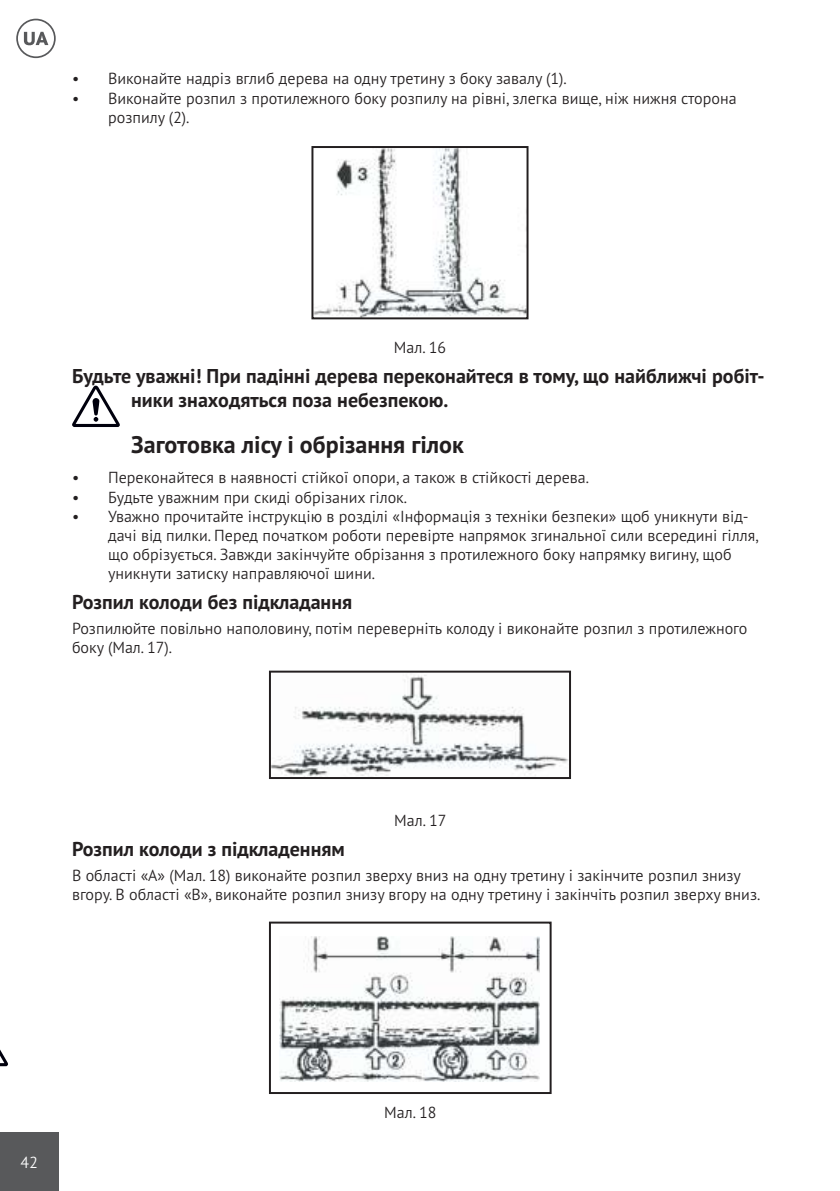
<style>
.page{position:relative;width:840px;height:1191px;background:#fff}
.page>*{position:absolute;margin:0;border:0;box-sizing:border-box;transform-origin:0 0}
.t1{font:700 24px "PT Sans Pro";color:#231f20}
.t2{font:700 20px/24px "PT Sans Pro";color:#231f20}
.t3{font:300 16px/19.2px "PT Sans Pro";color:#231f20}
.t4{font:300 16px "PT Sans Pro";color:#fff}
</style>
<div class="page">
<svg style="left:72px;top:385px;width:48px;height:42px"></svg>
<svg style="left:0;top:1049px;width:8px;height:17px"></svg>
<img style="left:314px;top:149px;width:211px;height:167px">
<div style="left:311px;top:146px;width:217px;height:173px;border:2px solid #231f20"></div>
<img style="left:272px;top:673px;width:295px;height:103px">
<div style="left:269px;top:670px;width:301px;height:109px;border:2px solid #231f20"></div>
<img style="left:279px;top:936px;width:260px;height:145px">
<div style="left:269px;top:921px;width:282px;height:173px;border:2px solid #231f20"></div>
<div style="left:0;top:1133px;width:58px;height:58px;background:#58595b"></div>
<svg style="left:16px;top:19px;width:40px;height:39px"></svg>
<p class="t3" style="left:72px;top:71px;width:496px">• Виконайте надріз вглиб дерева на одну третину з боку завалу (1).</p>
<p class="t3" style="left:108px;top:90px;width:629px;text-indent:-36px">• Виконайте розпил з протилежного боку розпилу на рівні, злегка вище, ніж нижня сторона розпилу (2).</p>
<p class="t3" style="left:393px;top:339px;width:54px">Мал. 16</p>
<p class="t2" style="left:131px;top:364px;width:634px;text-indent:-59px">Будьте уважні! При падінні дерева переконайтеся в тому, що найближчі робіт&shy;ники знаходяться поза небезпекою.</p>
<h1 class="t1" style="left:131px;top:432px;width:334px">Заготовка лісу і обрізання гілок</h1>
<p class="t3" style="left:72px;top:469px;width:518px">• Переконайтеся в наявності стійкої опори, а також в стійкості дерева.</p>
<p class="t3" style="left:72px;top:489px;width:336px">• Будьте уважним при скиді обрізаних гілок.</p>
<p class="t3" style="left:108px;top:508px;width:652px;text-indent:-36px">• Уважно прочитайте інструкцію в розділі «Інформація з техніки безпеки» щоб уникнути від&shy;дачі від пилки. Перед початком роботи перевірте напрямок згинальної сили всередині гілля, що обрізується. Завжди закінчуйте обрізання з протилежного боку напрямку вигину, щоб уникнути затиску направляючої шини.</p>
<p class="t2" style="left:72px;top:590px;width:281px">розпил колоди без підкладання</p>
<p class="t3" style="left:72px;top:619px;width:676px">Розпилюйте повільно наполовину, потім переверніть колоду і виконайте розпил з протилежного боку (Мал. 17).</p>
<p class="t3" style="left:394px;top:811px;width:54px">Мал. 17</p>
<p class="t2" style="left:72px;top:837px;width:274px">розпил колоди з підкладенням</p>
<p class="t3" style="left:72px;top:866px;width:689px">В області «А» (Мал. 18) виконайте розпил зверху вниз на одну третину і закінчите розпил знизу вгору. В області «В», виконайте розпил знизу вгору на одну третину і закінчіть розпил зверху вниз.</p>
<p class="t4" style="left:20px;top:1155px;width:19px">42</p>
<p class="t3" style="left:384px;top:1104px;width:54px">Мал. 18</p>
</div>
